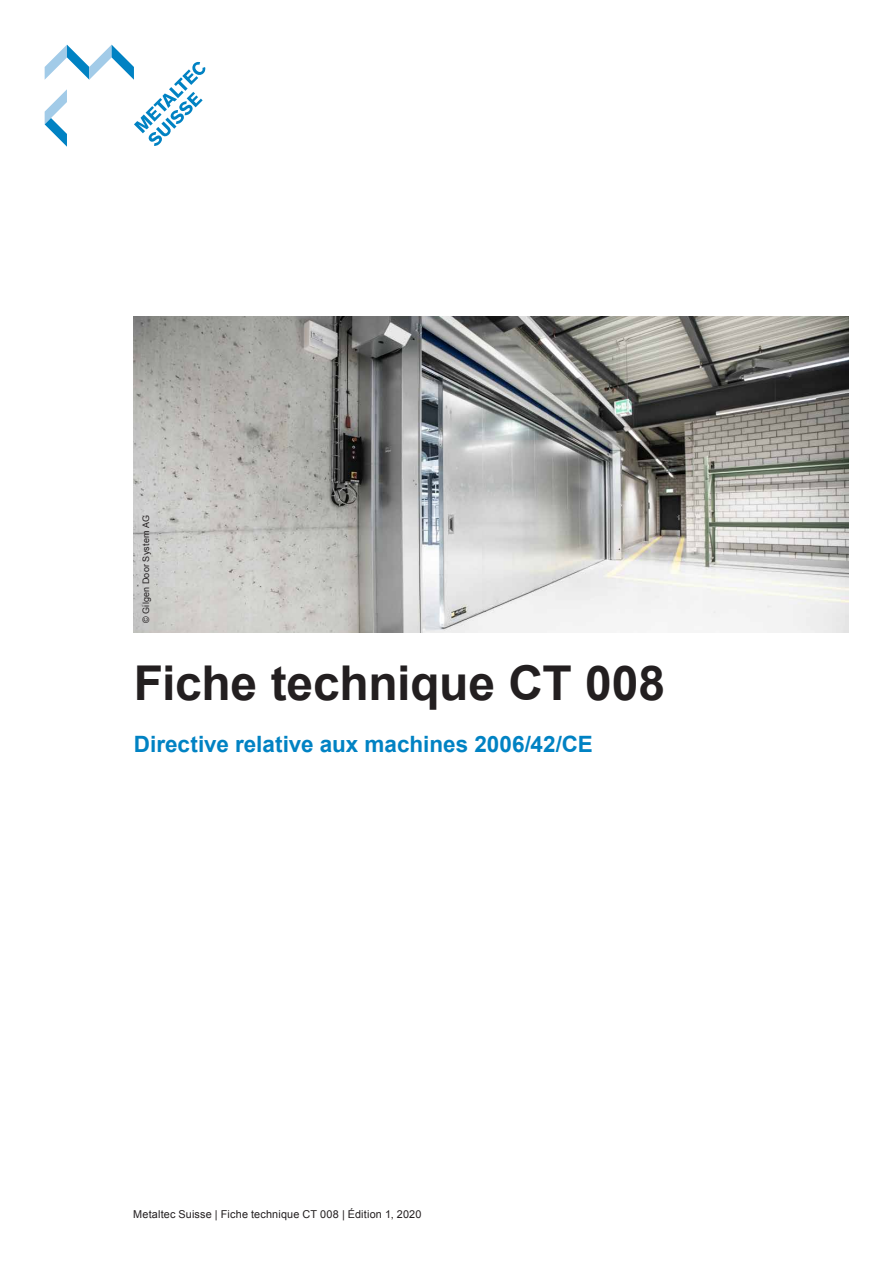
<style>
.page{position:relative;width:893px;height:1263px;background:#fff}
.page>*{position:absolute;margin:0;border:0;box-sizing:border-box;transform-origin:0 0}
.t1{font:700 48px "Arial";letter-spacing:-.005em;color:#231f20}
.t2{font:700 22.5px "Arial";color:#0082c3}
.t3{font:10.8px "Arial";letter-spacing:.015em;color:#231f20}
.t4{font:9px "Arial";letter-spacing:.02em;color:#231f20}
</style>
<div class="page">
<svg style="left:45px;top:45px;width:160px;height:102px"></svg>
<img style="left:134px;top:316px;width:714px;height:316px">
<p class="t4" style="left:140px;top:623px;width:109px;rotate:-90deg">© Gilgen Door System AG</p>
<h1 class="t1" style="left:134px;top:652px;width:533px">Fiche technique CT 008</h1>
<h2 class="t2" style="left:134px;top:729px;width:460px">Directive relative aux machines 2006/42/CE</h2>
<p class="t3" style="left:133px;top:1207px;width:290px">Metaltec Suisse | Fiche technique CT 008 | Édition 1, 2020</p>
</div>
